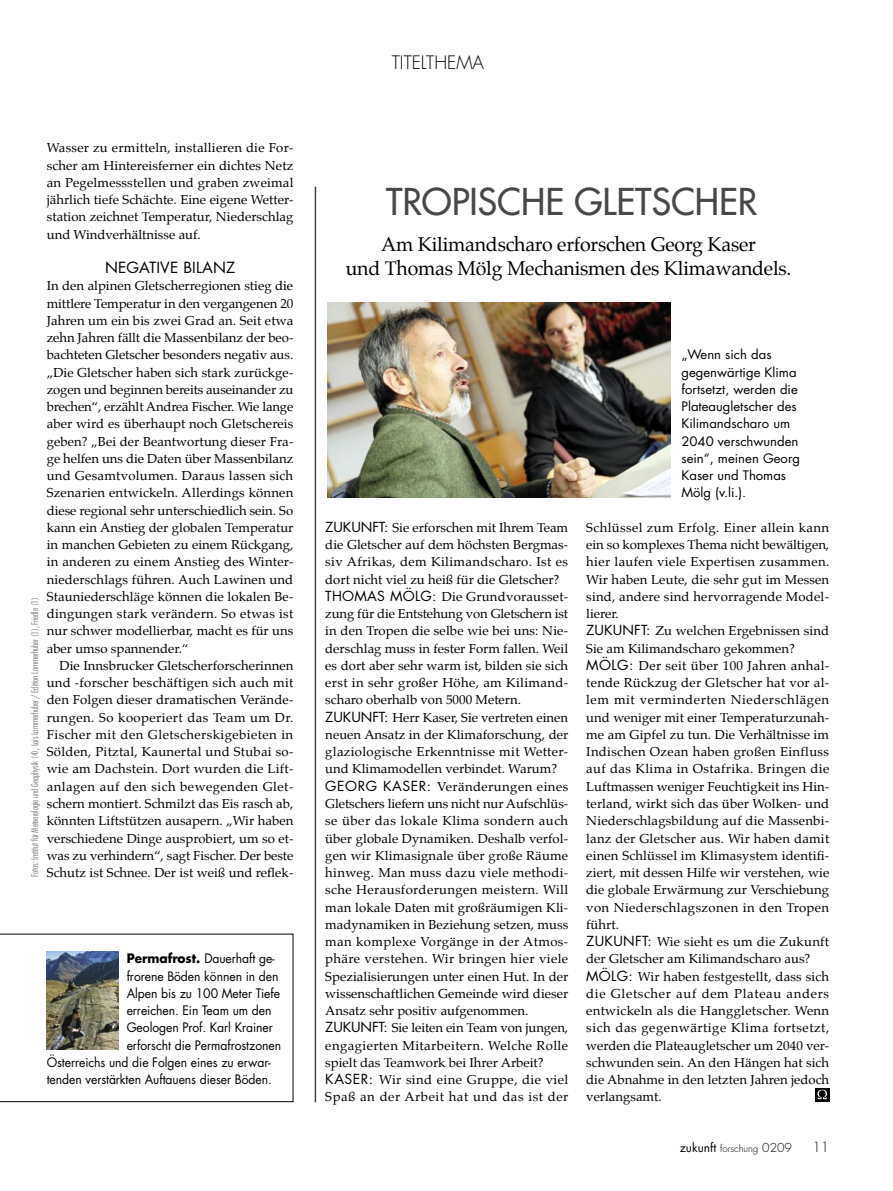
<style>
.page{position:relative;width:893px;height:1191px;background:#fff}
.page>*{position:absolute;margin:0;border:0;box-sizing:border-box;transform-origin:0 0}
.Zitat{font:36px "Futura";color:#484848}
.Zitat-2{font:19.5px "Palatino";letter-spacing:-.01em;color:#000}
.Zitat-3{font:300 18px "Futura";color:#000}
.t1{font:15px "Futura";letter-spacing:.01em;color:#000}
.t2{font:300 13.5px "Futura";color:#000}
.t3{font:12.75px/17.2px "Palatino";color:#000;text-align:justify}
.Zitat-4{font:12.75px "Futura";letter-spacing:-.005em;color:#000;scale:.95 1}
.Zitat-5{font:12.75px/17.2px "Futura";letter-spacing:-.005em;color:#000}
.t4{font:12.75px/17.2px "Palatino";letter-spacing:.04em;color:#000}
.t5{font:300 9.75px "Futura";color:#000}
.t6{font:300 condensed 9px "Futura";letter-spacing:-.015em;color:#7c7c7c}
.s1{font-weight:700}
.s2{font-family:"Futura";font-size:13.5px}
.s3{font-weight:400;font-size:12px}
.s4{font-size:12px}
</style>
<div class="page">
<svg style="left:0;top:933px;width:293px;height:169px"></svg>
<img style="left:47px;top:952px;width:71px;height:97px">
<img style="left:327px;top:302px;width:344px;height:195px">
<hr style="left:315px;top:187px;width:1px;height:915px;background:#3e4050">
<svg style="left:815px;top:1088px;width:14px;height:13px"></svg>
<svg style="left:817px;top:1089px;width:10px;height:10px"></svg>
<p class="t3" style="left:47px;top:140px;width:248px">Wasser zu ermitteln, installieren die For&shy;scher am Hintereisferner ein dichtes Netz an Pegelmessstellen und graben zweimal jährlich tiefe Schächte. Eine eigene Wetter&shy;station zeichnet Temperatur, Niederschlag und Windverhältnisse auf.</p>
<p class="t1" style="left:105px;top:257px;width:132px">NEGATIVE BILANZ</p>
<p class="t3" style="left:47px;top:278px;width:248px">In den alpinen Gletscherregionen stieg die mittlere Temperatur in den vergangenen 20<br>Jahren um ein bis zwei Grad an. Seit etwa zehn Jahren fällt die Massenbilanz der beo&shy;bachteten Gletscher besonders negativ aus. „Die Gletscher haben sich stark zurückge&shy;zogen und beginnen bereits auseinander zu brechen“, erzählt Andrea Fischer. Wie lange aber wird es überhaupt noch Gletschereis geben? „Bei der Beantwortung dieser Fra&shy;ge helfen uns die Daten über Massenbilanz und Gesamtvolumen. Daraus lassen sich Szenarien entwickeln. Allerdings können diese regional sehr unterschiedlich sein. So kann ein Anstieg der globalen Temperatur in manchen Gebieten zu einem Rückgang, in anderen zu einem Anstieg des Winter&shy;niederschlags führen. Auch Lawinen und Stauniederschläge können die lokalen Be&shy;dingungen stark verändern. So etwas ist nur schwer modellierbar, macht es für uns aber umso spannender.“</p>
<p class="t3" style="left:47px;top:658px;width:248px;text-indent:13px">Die Innsbrucker Gletscherforscherinnen und -forscher beschäftigen sich auch mit den Folgen dieser dramatischen Verände&shy;rungen. So kooperiert das Team um Dr.<br>Fischer mit den Gletscherskigebieten in Sölden, Pitztal, Kaunertal und Stubai so&shy;wie am Dachstein. Dort wurden die Lift&shy;anlagen auf den sich bewegenden Glet&shy;schern montiert. Schmilzt das Eis rasch ab, könnten Liftstützen ausapern. „Wir haben verschiedene Dinge ausprobiert, um so et&shy;was zu verhindern“, sagt Fischer. Der beste Schutz ist Schnee. Der ist weiß und reflek-</p>
<p class="t6" style="left:29px;top:877px;width:281px;rotate:-90deg">Fotos: Institut für Meteorologie und Geophysik (4), Lois Lammerhuber / Edition Lammerhuber (1), Friedle (1)</p>
<p class="Zitat-4" style="left:127px;top:949px;width:157px"><span class="s1">Permafrost.</span> Dauerhaft ge-</p>
<p class="Zitat-4" style="left:127px;top:967px;width:161px">frorene Böden können in den</p>
<p class="Zitat-4" style="left:127px;top:984px;width:163px">Alpen bis zu 100 Meter Tiefe</p>
<p class="Zitat-4" style="left:127px;top:1001px;width:154px">erreichen. Ein Team um den</p>
<p class="Zitat-4" style="left:127px;top:1018px;width:155px">Geologen Prof. Karl Krainer</p>
<p class="Zitat-4" style="left:127px;top:1036px;width:164px">erforscht die Permafrostzonen</p>
<p class="Zitat-4" style="left:47px;top:1053px;width:237px">Österreichs und die Folgen eines zu erwar-</p>
<p class="Zitat-4" style="left:47px;top:1070px;width:238px">tenden verstärkten Auftauens dieser Böden.</p>
<p class="Zitat-3" style="left:392px;top:50px;width:94px">TITELTHEMA</p>
<p class="Zitat" style="left:386px;top:178px;width:373px">TROPISCHE GLETSCHER</p>
<p class="Zitat-2" style="left:381px;top:231px;width:376px">Am Kilimandscharo erforschen Georg Kaser</p>
<p class="Zitat-2" style="left:346px;top:255px;width:447px">und Thomas Mölg Mechanismen des Klimawandels.</p>
<p class="t3" style="left:325px;top:520px;width:244px"><span class="s2">ZUKUNFT:</span> Sie erforschen mit Ihrem Team die Gletscher auf dem höchsten Bergmas&shy;siv Afrikas, dem Kilimandscharo. Ist es dort nicht viel zu heiß für die Gletscher?</p>
<p class="t3" style="left:325px;top:589px;width:244px"><span class="s2">THOMAS MÖLG:</span> Die Grundvorausset&shy;zung für die Entstehung von Gletschern ist in den Tropen die selbe wie bei uns: Nie&shy;derschlag muss in fester Form fallen. Weil es dort aber sehr warm ist, bilden sie sich erst in sehr großer Höhe, am Kilimand&shy;scharo oberhalb von 5000 Metern.</p>
<p class="t3" style="left:325px;top:710px;width:244px"><span class="s2">ZUKUNFT:</span> Herr Kaser, Sie vertreten einen neuen Ansatz in der Klimaforschung, der glaziologische Erkenntnisse mit Wetter&shy;und Klimamodellen verbindet. Warum?</p>
<p class="t3" style="left:325px;top:779px;width:245px"><span class="s2">GEORG KASER:</span> Veränderungen eines Gletschers liefern uns nicht nur Aufschlüs&shy;se über das lokale Klima sondern auch über globale Dynamiken. Deshalb verfol&shy;gen wir Klimasignale über große Räume hinweg. Man muss dazu viele methodi&shy;sche Herausforderungen meistern. Will man lokale Daten mit großräumigen Kli&shy;madynamiken in Beziehung setzen, muss man komplexe Vorgänge in der Atmos&shy;phäre verstehen. Wir bringen hier viele Spezialisierungen unter einen Hut. In der wissenschaftlichen Gemeinde wird dieser Ansatz sehr positiv aufgenommen.</p>
<p class="t3" style="left:325px;top:1020px;width:244px"><span class="s2">ZUKUNFT:</span> Sie leiten ein Team von jungen, engagierten Mitarbeitern. Welche Rolle spielt das Teamwork bei Ihrer Arbeit?</p>
<p class="t4" style="left:325px;top:1072px;width:244px"><span class="s2">KASER:</span> Wir sind eine Gruppe, die viel<br>Spaß an der Arbeit hat und das ist der</p>
<p class="Zitat-5" style="left:681px;top:346px;width:120px">„Wenn sich das gegenwärtige Klima fortsetzt, werden die<br>Plateaugletscher des<br>Kilimandscharo um<br>2040 verschwunden sein“, meinen Georg<br>Kaser und Thomas<br>Mölg (v.li.).</p>
<p class="t3" style="left:586px;top:520px;width:245px">Schlüssel zum Erfolg. Einer allein kann ein so komplexes Thema nicht bewältigen, hier laufen viele Expertisen zusammen.<br>Wir haben Leute, die sehr gut im Messen sind, andere sind hervorragende Model&shy;lierer.</p>
<p class="t3" style="left:586px;top:623px;width:244px"><span class="s2">ZUKUNFT:</span> Zu welchen Ergebnissen sind<br>Sie am Kilimandscharo gekommen?</p>
<p class="t3" style="left:586px;top:658px;width:245px"><span class="s2">MÖLG:</span> Der seit über 100 Jahren anhal&shy;tende Rückzug der Gletscher hat vor al&shy;lem mit verminderten Niederschlägen und weniger mit einer Temperaturzunah&shy;me am Gipfel zu tun. Die Verhältnisse im Indischen Ozean haben großen Einfluss auf das Klima in Ostafrika. Bringen die Luftmassen weniger Feuchtigkeit ins Hin&shy;terland, wirkt sich das über Wolken- und Niederschlagsbildung auf die Massenbi&shy;lanz der Gletscher aus. Wir haben damit einen Schlüssel im Klimasystem identifi&shy;ziert, mit dessen Hilfe wir verstehen, wie die globale Erwärmung zur Verschiebung von Niederschlagszonen in den Tropen führt.</p>
<p class="t3" style="left:586px;top:934px;width:244px"><span class="s2">ZUKUNFT:</span> Wie sieht es um die Zukunft der Gletscher am Kilimandscharo aus?</p>
<p class="t3" style="left:586px;top:968px;width:245px"><span class="s2">MÖLG:</span> Wir haben festgestellt, dass sich die Gletscher auf dem Plateau anders entwickeln als die Hanggletscher. Wenn sich das gegenwärtige Klima fortsetzt, werden die Plateaugletscher um 2040 ver&shy;schwunden sein. An den Hängen hat sich die Abnahme in den letzten Jahren jedoch verlangsamt.</p>
<p class="t5" style="left:680px;top:1142px;width:114px"><span class="s3">zukunft</span> forschung <span class="s4">0209</span></p>
<p class="t2" style="left:812px;top:1138px;width:18px">11</p>
</div>
